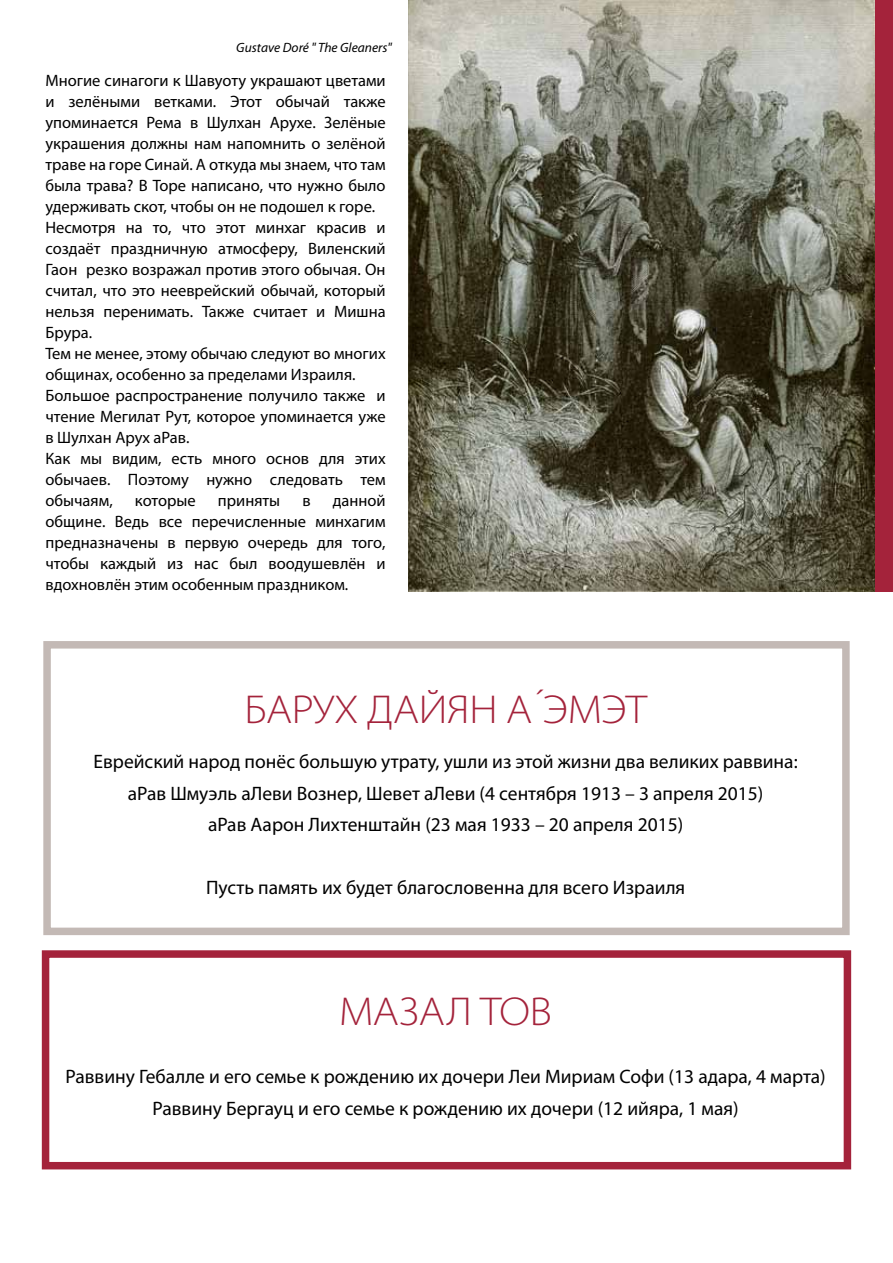
<style>
.page{position:relative;width:893px;height:1263px;background:#fff}
.page>*{position:absolute;margin:0;border:0;box-sizing:border-box;transform-origin:0 0}
.t1{font:300 semi-expanded 40.5px "Myriad Pro";letter-spacing:-.005em;color:#a4233b}
.t2{font:19.5px/31.5px "Myriad Pro";color:#000;text-align:center}
.t3{font:16.5px/21px "Myriad Pro";color:#000}
.t4{font:italic 13.5px "Myriad Pro";color:#000}
</style>
<div class="page">
<div style="left:774px;top:0;width:119px;height:591px;background:#a4233b"></div>
<img style="left:408px;top:0;width:466px;height:591px">
<div style="left:43px;top:641px;width:807px;height:294px;border:8px solid #c3b9b5"></div>
<div style="left:42px;top:950px;width:809px;height:219px;border:8px solid #a4233b"></div>
<p class="t4" style="left:236px;top:39px;width:157px">Gustave Doré " The Gleaners"</p>
<p class="t3" style="left:45px;top:69px;width:342px">Многие синагоги к Шавуоту украшают цветами и зелёными ветками. Этот обычай также упоминается Рема в Шулхан Арухе. Зелёные украшения должны нам напомнить о зелёной траве на горе Синай. А откуда мы знаем, что там была трава? В Торе написано, что нужно было удерживать скот, чтобы он не подошел к горе.<br>Несмотря на то, что этот минхаг красив и создаёт праздничную атмосферу, Виленский Гаон резко возражал против этого обычая. Он считал, что это нееврейский обычай, который нельзя перенимать. Также считает и Мишна Брура.<br>Тем не менее, этому обычаю следуют во многих общинах, особенно за пределами Израиля.<br>Большое распространение получило также и чтение Мегилат Рут, которое упоминается уже в Шулхан Арух аРав.<br>Как мы видим, есть много основ для этих обычаев. Поэтому нужно следовать тем обычаям,</p>
<p class="t3" style="left:45px;top:489px;width:342px;text-align:justify;text-indent:287px">данной общине. Ведь все перечисленные минхагим предназначены в первую очередь для того, чтобы каждый из нас был воодушевлён и вдохновлён этим особенным праздником.</p>
<p class="t3" style="left:135px;top:489px;width:62px">которые</p>
<p class="t3" style="left:218px;top:489px;width:64px">приняты</p>
<p class="t3" style="left:302px;top:489px;width:10px">в</p>
<h1 class="t1" style="left:244px;top:686px;width:404px">Барух Дайян а´эмэт</h1>
<p class="t2" style="left:94px;top:745px;width:706px">Еврейский народ понёс большую утрату, ушли из этой жизни два великих раввина: аРав Шмуэль аЛеви Вознер, Шевет аЛеви (4 сентября 1913 – 3 апреля 2015)<br>аРав Аарон Лихтенштайн (23 мая 1933 – 20 апреля 2015)</p>
<p class="t2" style="left:206px;top:871px;width:481px">Пусть память их будет благословенна для всего Израиля</p>
<h1 class="t1" style="left:339px;top:989px;width:214px">Мазал Тов</h1>
<p class="t2" style="left:66px;top:1060px;width:762px">Раввину Гебалле и его семье к рождению их дочери Леи Мириам Софи (13 адара, 4 марта)<br>Раввину Бергауц и его семье к рождению их дочери (12 ийяра, 1 мая)</p>
</div>
